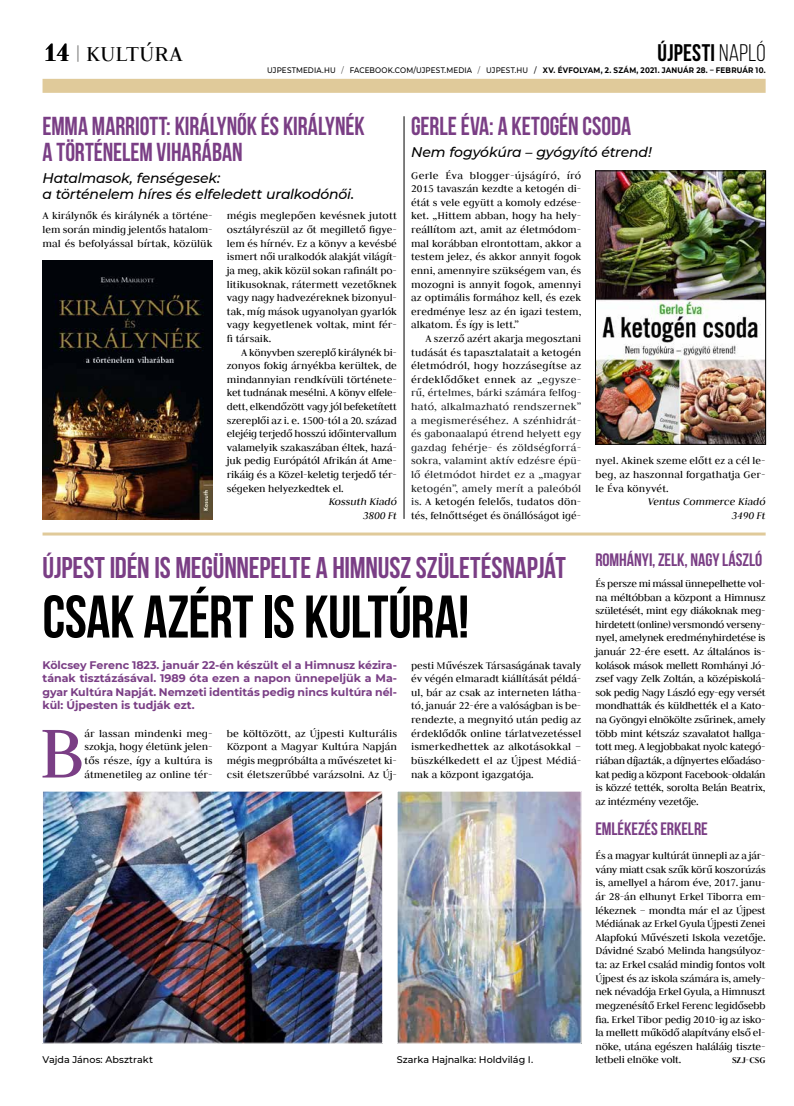
<style>
.page{position:relative;width:794px;height:1106px;background:#fff}
.page>*{position:absolute;margin:0;border:0;box-sizing:border-box;transform-origin:0 0}
.t1{font:81.3px "Judson";color:#7a3e85}
.t2{font:700 60px "Bebas Neue";letter-spacing:-.01em;color:#000}
.t3{font:700 30px "Bebas Neue";letter-spacing:-.005em;color:#7a3e85}
.t4{font:700 26px/26px "Bebas Neue";color:#7a3e85;scale:.95 1}
.t5{font:700 24px "Bebas Neue";letter-spacing:.01em;color:#000}
.t6{font:24px "Judson";letter-spacing:.01em;color:#000}
.t7{font:700 18px "Bebas Neue";letter-spacing:-.005em;color:#7a3e85}
.t8{font:italic 500 14px/16px "Montserrat";letter-spacing:-.01em;color:#000}
.t9{font:11.5px/13.6px "Judson";color:#000;text-align:justify}
.t10{font:11.5px/13.6px "Judson";letter-spacing:.005em;color:#1c1e21;text-align:justify}
.t11{font:italic 11.5px/13.6px "Judson";color:#000;text-align:right}
.t12{font:700 11px/13.6px "Montserrat";color:#7a3e85;text-align:justify}
.t13{font:700 9.8px "Judson";color:#000}
.t14{font:500 9.6px "Montserrat";color:#000}
.t15{font:500 8px "Montserrat";letter-spacing:.015em;color:#000;scale:.9 1}
.s1{font-weight:700;font-size:30px}
.s2{color:#9d9d9c}
.s3{font-weight:400}
.s4{font-weight:300}
.s5{font-weight:700}
.s6{color:#000}
</style>
<div class="page">
<div style="left:43px;top:79px;width:722px;height:14px;background:#e0ca9a"></div>
<img style="left:43px;top:260px;width:170px;height:259px">
<img style="left:597px;top:173px;width:166px;height:269px">
<div style="left:595px;top:171px;width:170px;height:273px;border:1px solid #000"></div>
<hr style="left:404px;top:116px;width:1px;height:403px;background:#000">
<hr style="left:43px;top:532px;width:722px;height:3px;background:#e0ca9a">
<img style="left:44px;top:793px;width:337px;height:248px">
<div style="left:42px;top:791px;width:341px;height:252px;border:1px solid #fff"></div>
<img style="left:399px;top:793px;width:180px;height:248px">
<div style="left:397px;top:791px;width:184px;height:252px;border:1px solid #fff"></div>
<h3 class="t6" style="left:43px;top:39px;width:142px"><span class="s1">14</span> <span class="s2">|</span> KULTÚRA</h3>
<h3 class="t5" style="left:657px;top:39px;width:109px">ÚJPESTI <span class="s3">NAPLÓ</span></h3>
<p class="t15" style="left:267px;top:65px;width:555px">UJPESTMEDIA.HU <span class="s4">/</span> FACEBOOK.COM/UJPEST.MEDIA <span class="s4">/</span> UJPEST.HU / <span class="s5">XV. ÉVFOLYAM, 2. SZÁM, 2021. JANUÁR 28. – FEBRUÁR 10.</span></p>
<h3 class="t4" style="left:43px;top:113px;width:340px">EMMA MARRIOTT: KIRÁLYNŐK ÉS KIRÁLYNÉK<br>A TÖRTÉNELEM VIHARÁBAN</h3>
<p class="t8" style="left:43px;top:169px;width:313px">Hatalmasok, fenségesek:<br>a történelem híres és elfeledett uralkodónői.</p>
<p class="t9" style="left:43px;top:209px;width:172px">A királynők és királynék a történe&shy;lem során mindig jelentős hatalom&shy;mal és befolyással bírtak, közülük</p>
<p class="t9" style="left:227px;top:209px;width:172px">mégis meglepően kevésnek jutott osztályrészül az őt megillető figye&shy;lem és hírnév. Ez a könyv a kevésbé ismert női uralkodók alakját világít&shy;ja meg, akik közül sokan rafinált po&shy;litikusoknak, rátermett vezetőknek vagy nagy hadvezéreknek bizonyul&shy;tak, míg mások ugyanolyan gyarlók vagy kegyetlenek voltak, mint fér&shy;fi társaik.</p>
<p class="t9" style="left:227px;top:345px;width:172px;text-indent:14px">A könyvben szereplő királynék bi&shy;zonyos fokig árnyékba kerültek, de mindannyian rendkívüli története&shy;ket tudnának mesélni. A könyv elfele&shy;dett, elkendőzött vagy jól befeketített szereplői az i. e. 1500-tól a 20. század elejéig terjedő hosszú időintervallum valamelyik szakaszában éltek, hazá&shy;juk pedig Európától Afrikán át Ame&shy;rikáig és a Közel-keletig terjedő tér&shy;ségeken helyezkedtek el.</p>
<p class="t11" style="left:329px;top:495px;width:70px">Kossuth Kiadó<br>3800 Ft</p>
<h3 class="t4" style="left:411px;top:113px;width:233px">GERLE ÉVA: A KETOGÉN CSODA</h3>
<p class="t8" style="left:411px;top:143px;width:242px">Nem fogyókúra – gyógyító étrend!</p>
<p class="t9" style="left:411px;top:168px;width:172px">Gerle Éva blogger-újságíró, író 2015 tavaszán kezdte a ketogén di&shy;étát s vele együtt a komoly edzése&shy;ket. „Hittem abban, hogy ha hely&shy;reállítom azt, amit az életmódom&shy;mal korábban elrontottam, akkor a testem jelez, és akkor annyit fogok enni, amennyire szükségem van, és mozogni is annyit fogok, amennyi az optimális formához kell, és ezek eredménye lesz az én igazi testem, alkatom. És így is lett.”</p>
<p class="t10" style="left:411px;top:331px;width:172px;text-indent:14px"><span class="s6">A szerző azért akarja megosztani tudását és tapasztalatait a ketogén életmódról, hogy hozzásegítse az érdeklődőket ennek az „</span>egysze&shy;rű, értelmes, bárki számára felfog&shy;ható, alkalmazható rendszernek” a megismeréséhez. A szénhidrát&shy;és gabonaalapú étrend helyett egy gazdag fehérje- és zöldségforrá&shy;sokra, valamint aktív edzésre épü&shy;lő életmódot hirdet ez a „magyar ketogén”, amely merít a paleóból is. <span class="s6">A ketogén felelős, tudatos dön&shy;tés, felnőttséget és önállóságot igé-</span></p>
<p class="t9" style="left:595px;top:454px;width:172px">nyel. Akinek szeme előtt ez a cél le&shy;beg, az haszonnal forgathatja Ger&shy;le Éva könyvét.</p>
<p class="t11" style="left:648px;top:495px;width:119px">Ventus Commerce Kiadó<br>3490 Ft</p>
<h3 class="t3" style="left:43px;top:550px;width:525px">ÚJPEST IDÉN IS MEGÜNNEPELTE A HIMNUSZ SZÜLETÉSNAPJÁT</h3>
<h2 class="t2" style="left:43px;top:584px;width:428px">CSAK AZÉRT IS KULTÚRA!</h2>
<p class="t12" style="left:43px;top:657px;width:356px">Kölcsey Ferenc 1823. január 22-én készült el a Himnusz kézira&shy;tának tisztázásával. 1989 óta ezen a napon ünnepeljük a Ma&shy;gyar Kultúra Napját. Nemzeti identitás pedig nincs kultúra nél&shy;kül: Újpesten is tudják ezt.</p>
<p class="t9" style="left:411px;top:658px;width:172px">pesti Művészek Társaságának tavaly év végén elmaradt kiállítását példá&shy;ul, bár az csak az interneten látha&shy;tó, január 22-ére a valóságban is be&shy;rendezte, a megnyitó után pedig az érdeklődők online tárlatvezetéssel ismerkedhettek az alkotásokkal – büszkélkedett el az Újpest Médiá&shy;nak a központ igazgatója.</p>
<h1 class="t1" style="left:39px;top:704px;width:47px">B</h1>
<p class="t9" style="left:84px;top:726px;width:130px">ár lassan mindenki meg&shy;szokja, hogy életünk jelen&shy;tős része, így a kultúra is átmenetileg az online tér-</p>
<p class="t9" style="left:227px;top:726px;width:172px">be költözött, az Újpesti Kulturális Központ a Magyar Kultúra Napján mégis megpróbálta a művészetet ki&shy;csit életszerűbbé varázsolni. Az Új-</p>
<p class="t14" style="left:43px;top:1053px;width:112px">Vajda János: Absztrakt</p>
<p class="t14" style="left:397px;top:1053px;width:138px">Szarka Hajnalka: Holdvilág I.</p>
<h3 class="t7" style="left:595px;top:549px;width:168px">ROMHÁNYI, ZELK, NAGY LÁSZLÓ</h3>
<p class="t9" style="left:595px;top:576px;width:172px">És persze mi mással ünnepelhette vol&shy;na méltóbban a központ a Himnusz születését, mint egy diákoknak meg&shy;hirdetett (online) versmondó versen - nyel, amelynek eredményhirdetése is január 22-ére esett. Az általános is&shy;kolások mások mellett Romhányi Jó&shy;zsef vagy Zelk Zoltán, a középiskolá&shy;sok pedig Nagy László egy-egy versét mondhatták és küldhették el a Kato&shy;na Gyöngyi elnökölte zsűrinek, amely több mint kétszáz szavalatot hallga&shy;tott meg. A legjobbakat nyolc kategó&shy;riában díjazták, a díjnyertes előadáso&shy;kat pedig a központ Facebook-oldalán is közzé tették, sorolta Belán Beatrix, az intézmény vezetője.</p>
<h3 class="t7" style="left:595px;top:818px;width:114px">EMLÉKEZÉS ERKELRE</h3>
<p class="t9" style="left:595px;top:848px;width:172px">És a magyar kultúrát ünnepli az a jár&shy;vány miatt csak szűk körű koszorúzás is, amellyel a három éve, 2017. janu&shy;ár 28-án elhunyt Erkel Tiborra em&shy;lékeznek – mondta már el az Újpest Médiának az Erkel Gyula Újpesti Zenei Alapfokú Művészeti Iskola vezetője.<br>Dávidné Szabó Melinda hangsúlyoz&shy;ta: az Erkel család mindig fontos volt Újpest és az iskola számára is, amely&shy;nek névadója Erkel Gyula, a Himnuszt megzenésítő Erkel Ferenc legidősebb fia. Erkel Tibor pedig 2010-ig az isko&shy;la mellett működő alapítvány első el&shy;nöke, utána egészen haláláig tiszte&shy;letbeli elnöke volt.</p>
<p class="t13" style="left:732px;top:1054px;width:35px">SZJ-CSG</p>
</div>
